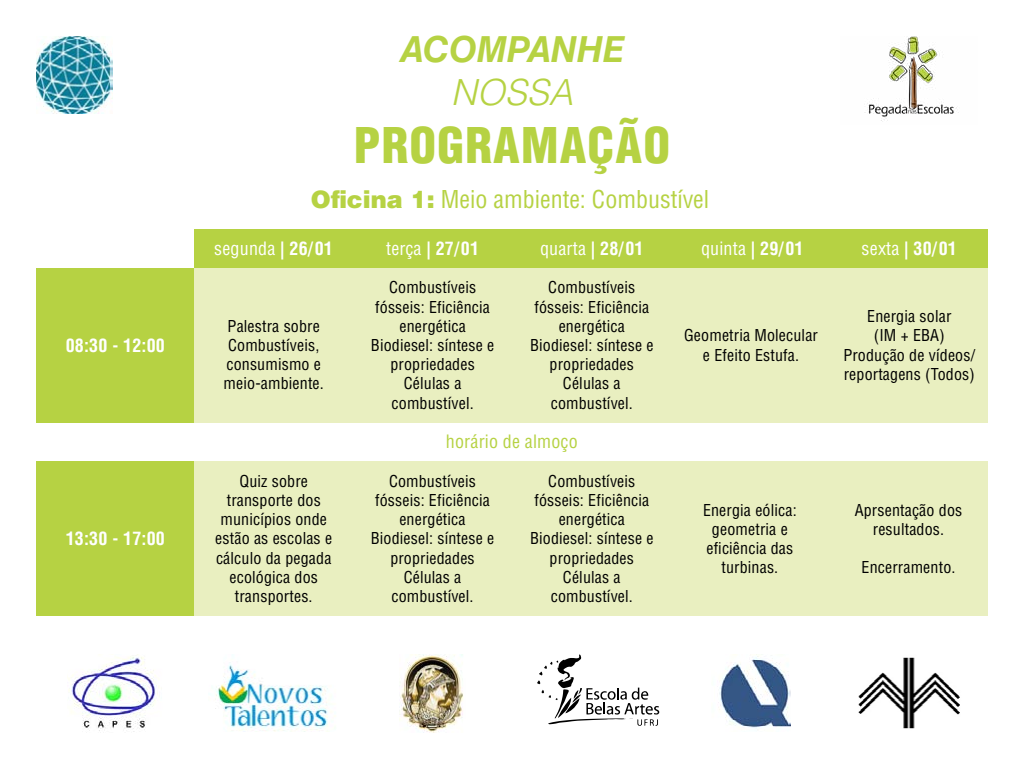
<style>
.page{position:relative;width:1024px;height:768px;background:#fff}
.page>*{position:absolute;margin:0;border:0;box-sizing:border-box;transform-origin:0 0}
.t1{font:900 condensed 48px "Helvetica LT Std";letter-spacing:.025em;color:#b6d243}
.t2{font:italic 700 36px "Helvetica LT Std";color:#b6d243}
.t3{font:italic 300 36px "Helvetica LT Std";color:#b6d243}
.t4{font:condensed 24px "Helvetica LT Std";color:#b6d243}
.t5{font:700 condensed 18px "Helvetica LT Std";letter-spacing:.01em;color:#fff}
.t6{font:condensed 18px "Helvetica LT Std";letter-spacing:.01em;color:#fff}
.t7{font:condensed 18px "Helvetica LT Std";letter-spacing:.01em;color:#b6d243}
.t8{font:condensed 16px/19.2px "Helvetica LT Std";letter-spacing:.01em;color:#000;text-align:center}
.s1{font-weight:900;font-stretch:normal}
.s2{font-weight:700}
.s3{font-weight:400}
</style>
<div class="page">
<img style="left:36px;top:36px;width:77px;height:77px">
<div style="left:36px;top:268px;width:159px;height:155px;background:#b6d243"></div>
<div style="left:36px;top:461px;width:159px;height:155px;background:#b6d243"></div>
<div style="left:194px;top:229px;width:159px;height:39px;background:#b6d243"></div>
<div style="left:353px;top:229px;width:159px;height:39px;background:#b6d243"></div>
<div style="left:512px;top:229px;width:159px;height:39px;background:#b6d243"></div>
<div style="left:671px;top:229px;width:163px;height:39px;background:#b6d243"></div>
<div style="left:831px;top:229px;width:157px;height:39px;background:#b6d243"></div>
<div style="left:194px;top:268px;width:159px;height:155px;background:#e9efc0"></div>
<div style="left:194px;top:461px;width:159px;height:155px;background:#e9efc0"></div>
<div style="left:353px;top:268px;width:159px;height:155px;background:#e9efc0"></div>
<div style="left:512px;top:268px;width:159px;height:155px;background:#e9efc0"></div>
<div style="left:671px;top:268px;width:160px;height:155px;background:#e9efc0"></div>
<div style="left:831px;top:268px;width:157px;height:155px;background:#e9efc0"></div>
<div style="left:353px;top:461px;width:159px;height:155px;background:#e9efc0"></div>
<div style="left:512px;top:461px;width:159px;height:155px;background:#e9efc0"></div>
<div style="left:671px;top:461px;width:158px;height:155px;background:#e9efc0"></div>
<div style="left:829px;top:461px;width:159px;height:155px;background:#e9efc0"></div>
<img style="left:718px;top:656px;width:73px;height:72px">
<img style="left:858px;top:657px;width:102px;height:72px">
<img style="left:400px;top:655px;width:64px;height:77px">
<img style="left:864px;top:36px;width:95px;height:86px">
<img style="left:68px;top:655px;width:92px;height:77px">
<img style="left:215px;top:664px;width:120px;height:68px">
<svg style="left:537px;top:654px;width:122px;height:72px"></svg>
<p class="t5" style="left:66px;top:334px;width:101px">08:30 - 12:00</p>
<p class="t5" style="left:66px;top:527px;width:101px">13:30 - 17:00</p>
<h2 class="t2" style="left:399px;top:28px;width:227px">ACOMPANHE</h2>
<h2 class="t3" style="left:451px;top:70px;width:124px">NOSSA</h2>
<h1 class="t1" style="left:354px;top:115px;width:318px">PROGRAMAÇÃO</h1>
<h3 class="t4" style="left:311px;top:184px;width:400px"><span class="s1">Oficina 1:</span> Meio ambiente: Combustível</h3>
<p class="t6" style="left:214px;top:237px;width:120px">segunda <span class="s2">| 26/01</span></p>
<p class="t5" style="left:386px;top:237px;width:94px"><span class="s3">terça</span> | 27/01</p>
<p class="t6" style="left:540px;top:237px;width:105px">quarta <span class="s2">| 28/01</span></p>
<p class="t6" style="left:701px;top:237px;width:104px">quinta <span class="s2">| 29/01</span></p>
<p class="t5" style="left:862px;top:237px;width:97px"><span class="s3">sexta</span> | 30/01</p>
<p class="t8" style="left:224px;top:316px;width:102px;text-align:left">Palestra sobre<br>Combustíveis, consumismo e meio-ambiente.</p>
<p class="t8" style="left:215px;top:471px;width:118px">Quiz sobre transporte dos municípios onde estão as escolas e cálculo da pegada ecológica dos transportes.</p>
<p class="t8" style="left:371px;top:278px;width:125px">Combustíveis fósseis: Eficiência energética<br>Biodiesel: síntese e propriedades<br>Células a combustível.</p>
<p class="t8" style="left:530px;top:278px;width:125px">Combustíveis fósseis: Eficiência energética<br>Biodiesel: síntese e propriedades<br>Células a combustível.</p>
<p class="t7" style="left:446px;top:430px;width:133px">horário de almoço</p>
<p class="t8" style="left:371px;top:471px;width:125px">Combustíveis fósseis: Eficiência energética<br>Biodiesel: síntese e propriedades<br>Células a combustível.</p>
<p class="t8" style="left:530px;top:471px;width:125px">Combustíveis fósseis: Eficiência energética<br>Biodiesel: síntese e propriedades<br>Células a combustível.</p>
<p class="t8" style="left:684px;top:326px;width:135px">Geometria Molecular e Efeito Estufa.</p>
<p class="t8" style="left:843px;top:307px;width:133px">Energia solar<br>(IM + EBA)<br>Produção de vídeos/ reportagens (Todos)</p>
<p class="t8" style="left:703px;top:500px;width:95px">Energia eólica: geometria e eficiência das turbinas.</p>
<p class="t8" style="left:855px;top:500px;width:109px">Aprsentação dos resultados.</p>
<p class="t8" style="left:862px;top:558px;width:95px">Encerramento.</p>
</div>
